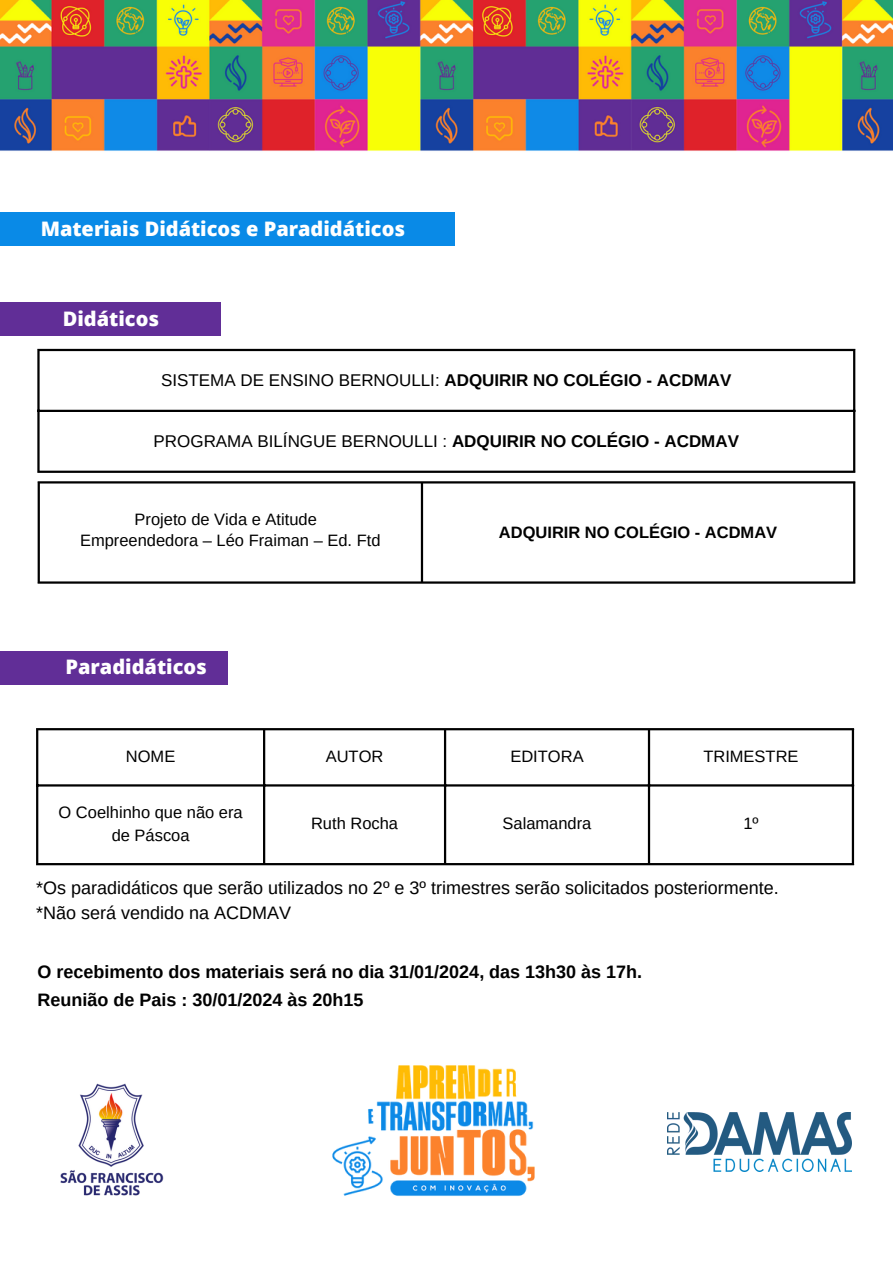
<style>
.page{position:relative;width:893px;height:1264px;background:#fff}
.page>*{position:absolute;margin:0;border:0;box-sizing:border-box;transform-origin:0 0}
.t1{font:800 19.95px "Open Sans";color:#fff}
.t2{font:18px "Arimo";color:#000}
.t3{font:700 18px "Arimo";color:#000}
.t4{font:16.95px "Arimo";color:#000}
.t5{font:16.5px/22.5px "Arimo";color:#000;text-align:center}
.t6{font:700 16.5px "Arimo";color:#000}
.s1{font-weight:700}
</style>
<div class="page">
<img style="left:0;top:0;width:892px;height:1172px">
<div style="left:0;top:213px;width:455px;height:33px;background:#098ae7"></div>
<div style="left:0;top:303px;width:221px;height:33px;background:#612e97"></div>
<div style="left:0;top:651px;width:227px;height:33px;background:#612e97"></div>
<img style="left:667px;top:1112px;width:184px;height:59px">
<img style="left:23px;top:1080px;width:177px;height:116px">
<img style="left:312px;top:1006px;width:242px;height:190px">
<hr style="left:37px;top:351px;width:3px;height:119px;background:#000">
<hr style="left:853px;top:351px;width:2px;height:119px;background:#000">
<hr style="left:37px;top:349px;width:818px;height:2px;background:#000">
<hr style="left:37px;top:410px;width:818px;height:2px;background:#000">
<hr style="left:37px;top:470px;width:818px;height:3px;background:#000">
<hr style="left:36px;top:730px;width:2px;height:133px;background:#000">
<hr style="left:263px;top:730px;width:2px;height:133px;background:#000">
<hr style="left:444px;top:730px;width:2px;height:133px;background:#000">
<hr style="left:647px;top:730px;width:3px;height:133px;background:#000">
<hr style="left:851px;top:730px;width:3px;height:133px;background:#000">
<hr style="left:36px;top:728px;width:818px;height:2px;background:#000">
<hr style="left:36px;top:784px;width:818px;height:2px;background:#000">
<hr style="left:36px;top:863px;width:818px;height:2px;background:#000">
<hr style="left:38px;top:483px;width:2px;height:98px;background:#000">
<hr style="left:421px;top:483px;width:2px;height:98px;background:#000">
<hr style="left:853px;top:483px;width:2px;height:98px;background:#000">
<hr style="left:38px;top:481px;width:817px;height:2px;background:#000">
<hr style="left:38px;top:581px;width:817px;height:2px;background:#000">
<p class="t1" style="left:41px;top:215px;width:366px">Materiais Didáticos e Paradidáticos</p>
<p class="t1" style="left:63px;top:305px;width:98px">Didáticos</p>
<p class="t4" style="left:161px;top:370px;width:571px">SISTEMA DE ENSINO BERNOULLI: <span class="s1">ADQUIRIR NO COLÉGIO - ACDMAV</span></p>
<p class="t4" style="left:154px;top:431px;width:587px">PROGRAMA BILÍNGUE BERNOULLI : <span class="s1">ADQUIRIR NO COLÉGIO - ACDMAV</span></p>
<p class="t5" style="left:135px;top:508px;width:184px">Projeto de Vida e Atitude</p>
<p class="t5" style="left:80px;top:528px;width:302px">Empreendedora – Léo Fraiman – Ed. Ftd</p>
<p class="t1" style="left:65px;top:653px;width:143px">Paradidáticos</p>
<p class="t6" style="left:499px;top:522px;width:280px">ADQUIRIR NO COLÉGIO - ACDMAV</p>
<p class="t5" style="left:126px;top:744px;width:51px">NOME</p>
<p class="t5" style="left:326px;top:744px;width:59px">AUTOR</p>
<p class="t5" style="left:510px;top:744px;width:75px">EDITORA</p>
<p class="t5" style="left:703px;top:744px;width:97px">TRIMESTRE</p>
<p class="t5" style="left:59px;top:801px;width:186px">O Coelhinho que não era de Páscoa</p>
<p class="t5" style="left:311px;top:812px;width:88px">Ruth Rocha</p>
<p class="t5" style="left:502px;top:812px;width:90px">Salamandra</p>
<p class="t5" style="left:743px;top:812px;width:17px">1º</p>
<p class="t2" style="left:36px;top:877px;width:744px">*Os paradidáticos que serão utilizados no 2º e 3º trimestres serão solicitados posteriormente.</p>
<p class="t2" style="left:36px;top:902px;width:256px">*Não será vendido na ACDMAV</p>
<p class="t3" style="left:38px;top:961px;width:606px">O recebimento dos materiais será no dia 31/01/2024, das 13h30 às 17h.</p>
<p class="t3" style="left:38px;top:989px;width:327px">Reunião de Pais : 30/01/2024 às 20h15</p>
</div>
